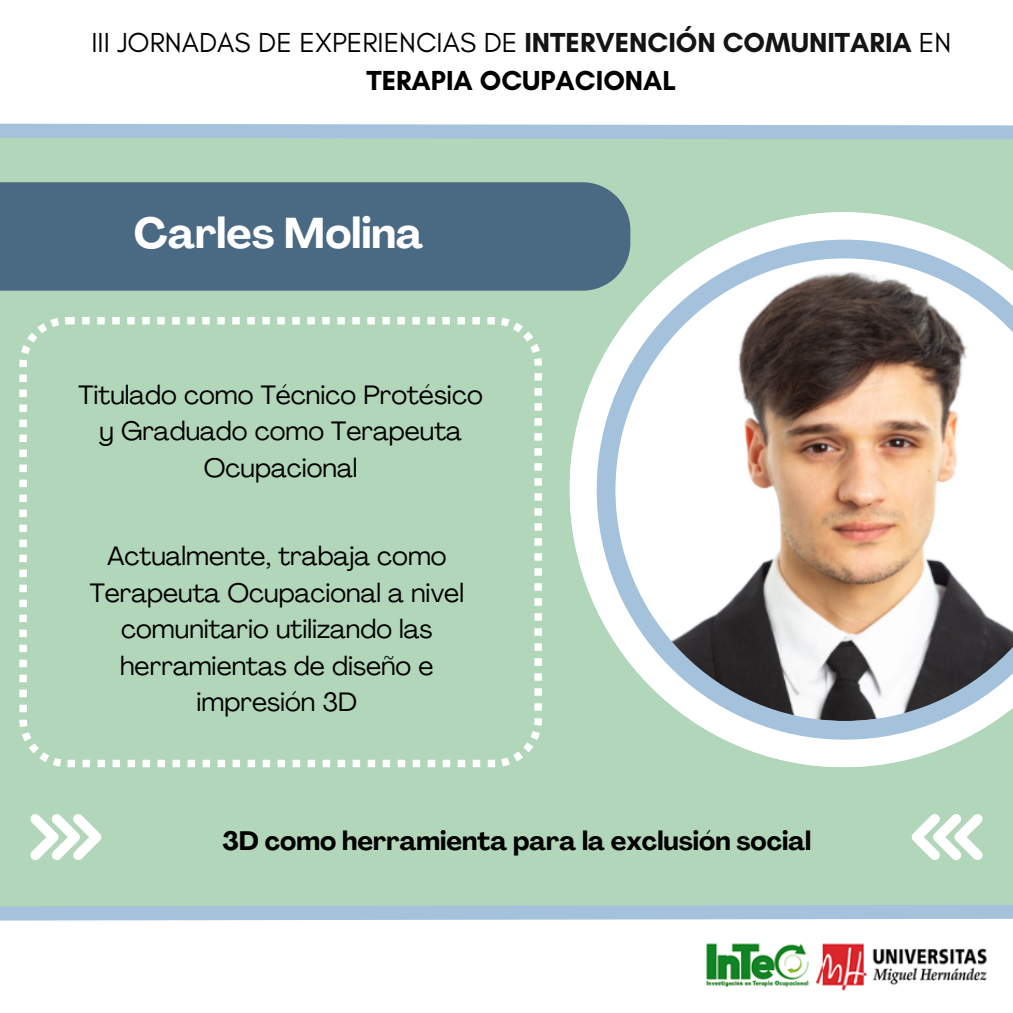
<style>
.page{position:relative;width:1013px;height:1013px;background:#fff}
.page>*{position:absolute;margin:0;border:0;box-sizing:border-box;transform-origin:0 0}
.t1{font:700 42.5px "Agrandir";color:#fff}
.t2{font:28px/38.5px "Glacial Indifference";color:#000;text-align:center}
.t3{font:700 26.38px "Agrandir";color:#000}
.t4{font:26.25px/36.5px "Agrandir";color:#000;text-align:center}
.s1{font-weight:700;color:#161413}
.s2{font-weight:700}
</style>
<div class="page">
<div style="left:0;top:147px;width:1012px;height:750px;background:#b2d6b9"></div>
<img style="left:706px;top:943px;width:281px;height:48px">
<svg style="left:569px;top:212px;width:443px;height:555px"></svg>
<svg style="left:596px;top:240px;width:416px;height:499px"></svg>
<div style="left:0;top:182px;width:630px;height:109px;background:#4a6982"></div>
<svg style="left:30px;top:814px;width:71px;height:46px"></svg>
<svg style="left:0;top:123px;width:1012px;height:24px;background:#aeccd1"></svg>
<svg style="left:0;top:897px;width:1012px;height:24px;background:#adccd0"></svg>
<svg style="left:911px;top:814px;width:71px;height:45px"></svg>
<div style="left:19px;top:317px;width:523px;height:450px;background:#b2d6b9"></div>
<h1 class="t2" style="left:91px;top:23px;width:861px">III JORNADAS DE EXPERIENCIAS DE <span class="s1">INTERVENCIÓN COMUNITARIA</span> EN<br><span class="s2">TERAPIA OCUPACIONAL</span></h1>
<p class="t1" style="left:134px;top:216px;width:291px">Carles Molina</p>
<p class="t4" style="left:78px;top:379px;width:406px">Titulado como Técnico Protésico y Graduado como Terapeuta<br>Ocupacional</p>
<h3 class="t4" style="left:90px;top:540px;width:376px">Actualmente, trabaja como<br>Terapeuta Ocupacional a nivel comunitario utilizando las herramientas de diseño e impresión 3D</h3>
<p class="t3" style="left:222px;top:830px;width:590px">3D como herramienta para la exclusión social</p>
</div>
